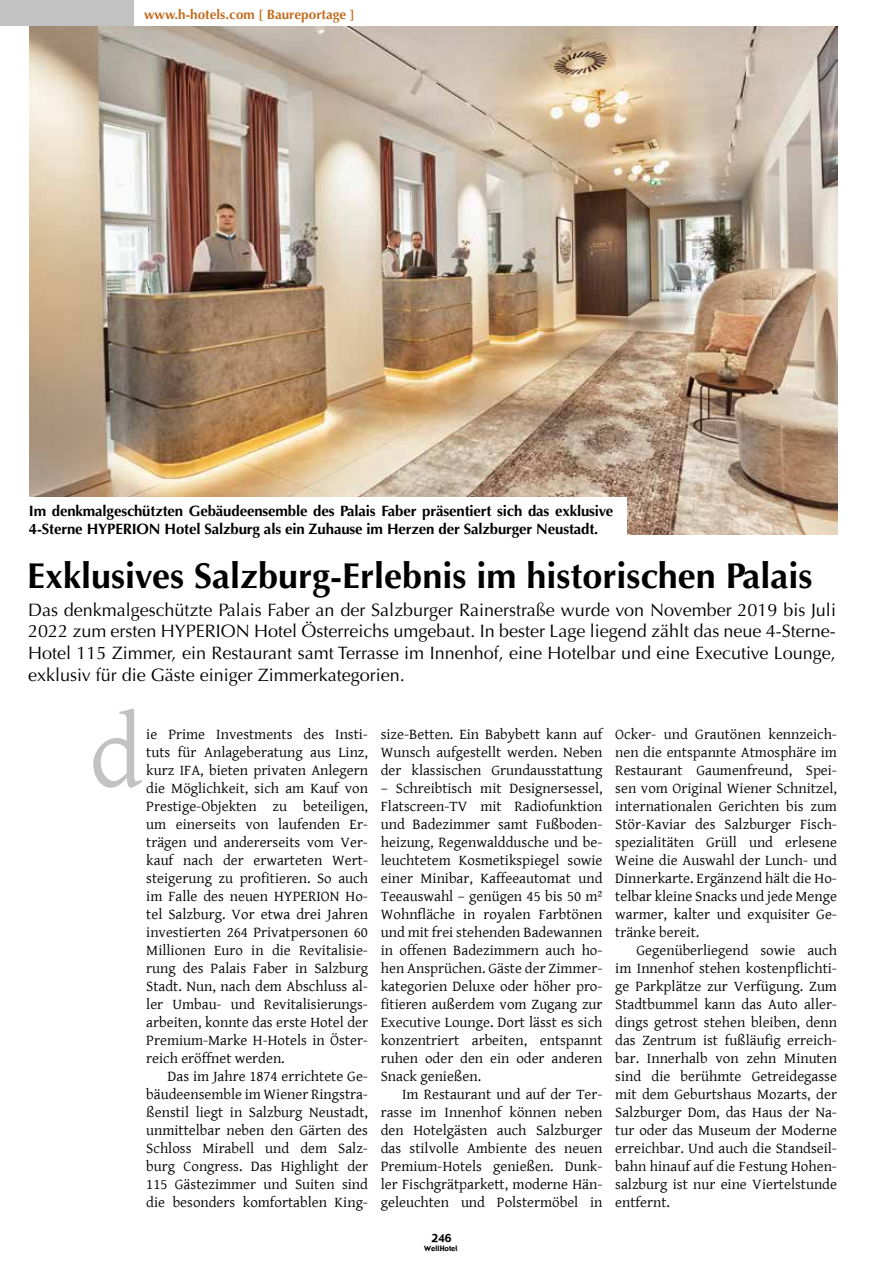
<style>
.page{position:relative;width:893px;height:1263px;background:#fff}
.page>*{position:absolute;margin:0;border:0;box-sizing:border-box;transform-origin:0 0}
.t1{font:102.75px "Gentium";color:#c2c2c3}
.t2{font:700 36px "Optima";color:#000}
.t3{font:18px/21.6px "Optima";color:#000;text-align:justify}
.t4{font:15px/18px "Gentium Basic";color:#000;text-align:justify}
.t5{font:700 15px/18px "Optima";letter-spacing:-.01em;color:#000}
.t6{font:700 13.5px "Optima";color:#c26c1f}
.t7{font:10.95px "Gadget";color:#000}
.t8{font:7.2px "Gadget";color:#000}
</style>
<div class="page">
<img style="left:30px;top:26px;width:807px;height:508px">
<div style="left:29px;top:497px;width:597px;height:54px;background:#fff"></div>
<div style="left:0;top:0;width:134px;height:26px;background:#c2c2c3"></div>
<p class="t6" style="left:144px;top:7px;width:212px">www.h-hotels.com [ Baureportage ]</p>
<p class="t5" style="left:29px;top:502px;width:586px">Im denkmalgeschützten Gebäudeensemble des Palais Faber präsentiert sich das exklusive<br>4-Sterne HYPERION Hotel Salzburg als ein Zuhause im Herzen der Salzburger Neustadt.</p>
<h2 class="t2" style="left:27px;top:555px;width:787px">Exklusives Salzburg-Erlebnis im historischen Palais</h2>
<p class="t3" style="left:28px;top:599px;width:809px">Das denkmalgeschützte Palais Faber an der Salzburger Rainerstraße wurde von November 2019 bis Juli 2022 zum ersten HYPERION Hotel Österreichs umgebaut. In bester Lage liegend zählt das neue 4-Sterne-Hotel 115 Zimmer, ein Restaurant samt Terrasse im Innenhof, eine Hotelbar und eine Executive Lounge, exklusiv für die Gäste einiger Zimmerkategorien.</p>
<h1 class="t1" style="left:89px;top:677px;width:55px">d</h1>
<p class="t4" style="left:146px;top:724px;width:223px">ie Prime Investments des Insti&shy;tuts für Anlageberatung aus Linz, kurz IFA, bieten privaten Anlegern die Möglichkeit, sich am Kauf von Prestige-Objekten zu beteiligen, um einerseits von laufenden Er&shy;trägen und andererseits vom Ver&shy;kauf nach der erwarteten Wert&shy;steigerung zu profitieren. So auch im Falle des neuen HYPERION Ho&shy;tel Salzburg. Vor etwa drei Jahren investierten 264 Privatpersonen 60<br>Millionen Euro in die Revitalisie&shy;rung des Palais Faber in Salzburg Stadt. Nun, nach dem Abschluss al&shy;ler Umbau- und Revitalisierungs&shy;arbeiten, konnte das erste Hotel der Premium-Marke H-Hotels in Öster&shy;reich eröffnet werden.</p>
<p class="t4" style="left:146px;top:1066px;width:223px;text-indent:21px">Das im Jahre 1874 errichtete Ge&shy;bäudeensemble im Wiener Ringstra&shy;ßenstil liegt in Salzburg Neustadt, unmittelbar neben den Gärten des Schloss Mirabell und dem Salz&shy;burg Congress. Das Highlight der 115 Gästezimmer und Suiten sind die besonders komfortablen King-</p>
<p class="t4" style="left:381px;top:724px;width:223px">size-Betten. Ein Babybett kann auf Wunsch aufgestellt werden. Neben der klassischen Grundausstattung</p>
<p class="t4" style="left:381px;top:778px;width:223px">– Schreibtisch mit Designersessel, Flatscreen-TV mit Radiofunktion und Badezimmer samt Fußboden&shy;heizung, Regenwalddusche und be&shy;leuchtetem Kosmetikspiegel sowie einer Minibar, Kaffeeautomat und Teeauswahl – genügen 45 bis 50 m²<br>Wohnfläche in royalen Farbtönen und mit frei stehenden Badewannen in offenen Badezimmern auch ho&shy;hen Ansprüchen. Gäste der Zimmer&shy;kategorien Deluxe oder höher pro&shy;fitieren außerdem vom Zugang zur Executive Lounge. Dort lässt es sich konzentriert arbeiten, entspannt ruhen oder den ein oder anderen Snack genießen.</p>
<p class="t4" style="left:381px;top:1084px;width:223px;text-indent:21px">Im Restaurant und auf der Ter&shy;rasse im Innenhof können neben den Hotelgästen auch Salzburger das stilvolle Ambiente des neuen Premium-Hotels genießen. Dunk&shy;ler Fischgrätparkett, moderne Hän&shy;geleuchten und Polstermöbel in</p>
<p class="t4" style="left:615px;top:724px;width:223px">Ocker- und Grautönen kennzeich&shy;nen die entspannte Atmosphäre im Restaurant Gaumenfreund, Spei&shy;sen vom Original Wiener Schnitzel, internationalen Gerichten bis zum Stör-Kaviar des Salzburger Fisch&shy;spezialitäten Grüll und erlesene Weine die Auswahl der Lunch- und Dinnerkarte. Ergänzend hält die Ho&shy;telbar kleine Snacks und jede Menge warmer, kalter und exquisiter Ge&shy;tränke bereit.</p>
<p class="t4" style="left:615px;top:940px;width:223px;text-indent:21px">Gegenüberliegend sowie auch im Innenhof stehen kostenpflichti&shy;ge Parkplätze zur Verfügung. Zum Stadtbummel kann das Auto aller&shy;dings getrost stehen bleiben, denn das Zentrum ist fußläufig erreich&shy;bar. Innerhalb von zehn Minuten sind die berühmte Getreidegasse mit dem Geburtshaus Mozarts, der Salzburger Dom, das Haus der Na&shy;tur oder das Museum der Moderne erreichbar. Und auch die Standseil&shy;bahn hinauf auf die Festung Hohen&shy;salzburg ist nur eine Viertelstunde entfernt.</p>
<p class="t7" style="left:431px;top:1231px;width:22px">246</p>
<p class="t8" style="left:424px;top:1244px;width:35px">WellHotel</p>
</div>
